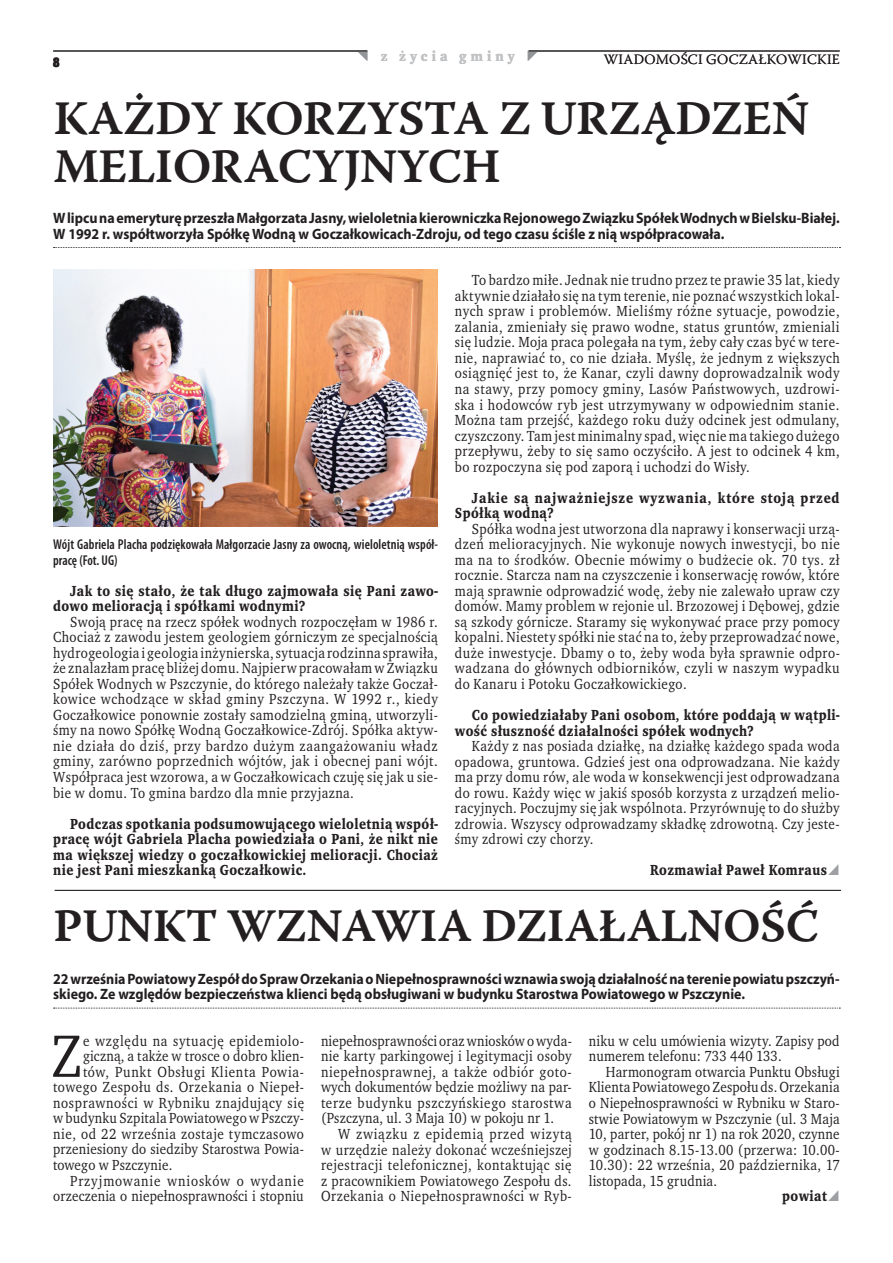
<style>
.page{position:relative;width:893px;height:1263px;background:#fff}
.page>*{position:absolute;margin:0;border:0;box-sizing:border-box;transform-origin:0 0}
.t1{font:61.2px "Wro Text";color:#231f20;scale:.93 1}
.t2{font:48px/48px "Warnock Pro Semibold Capt";letter-spacing:-.015em;color:#231f20}
.t3{font:46.5px "Warnock Pro Semibold Capt";letter-spacing:-.015em;color:#231f20}
.t4{font:15px/15.5px "Wro Text";letter-spacing:.03em;color:#231f20;text-align:justify;scale:.93 1}
.t5{font:700 15px/15.5px "Myriad Pro";color:#231f20;scale:.93 1}
.t6{font:700 15px/15.5px "Wro Text";letter-spacing:.03em;color:#231f20;scale:.93 1}
.t7{font:15px "Wro Text";letter-spacing:.05em;color:#231f20;scale:.93 1}
.t8{font:700 15px/15.5px "Wro Text";letter-spacing:.06em;color:#231f20;scale:.93 1}
.t9{font:15px "Wro Text";letter-spacing:.06em;color:#231f20;scale:.93 1}
.t10{font:600 condensed 14.25px/15.5px "Myriad Pro";letter-spacing:.01em;color:#231f20;scale:.94 1}
.t11{font:300 14.25px "Warnock Pro";letter-spacing:.02em;color:#231f20}
.t12{font:700 14.25px "Wro Text";letter-spacing:.29em;color:#c1c2c4}
.t13{font:700 14.25px "Wro Head";color:#231f20}
</style>
<div class="page">
<hr style="left:53px;top:51px;width:314px;height:1px;background:#231f20">
<hr style="left:529px;top:51px;width:311px;height:1px;background:#231f20">
<svg style="left:54px;top:247px;width:786px;height:1px"></svg>
<img style="left:53px;top:270px;width:385px;height:256px">
<hr style="left:55px;top:890px;width:786px;height:1px;background:#070604">
<svg style="left:54px;top:1008px;width:786px;height:1px"></svg>
<p class="t13" style="left:53px;top:53px;width:8px">8</p>
<p class="t12" style="left:381px;top:47px;width:135px">z życia gminy</p>
<p class="t11" style="left:604px;top:51px;width:237px">WIADOMOŚCI GOCZAŁKOWICKIE</p>
<h2 class="t2" style="left:53px;top:94px;width:757px">KAŻDY KORZYSTA Z URZĄDZEŃ<br>MELIORACYJNYCH</h2>
<p class="t5" style="left:53px;top:210px;width:847px">W lipcu na emeryturę przeszła Małgorzata Jasny, wieloletnia kierowniczka Rejonowego Związku Spółek Wodnych w Bielsku-Białej.<br>W 1992 r. współtworzyła Spółkę Wodną w Goczałkowicach-Zdroju, od tego czasu ściśle z nią współpracowała.</p>
<p class="t10" style="left:53px;top:536px;width:411px">Wójt Gabriela Placha podziękowała Małgorzacie Jasny za owocną, wieloletnią współ&shy;pracę (Fot. UG)</p>
<p class="t6" style="left:53px;top:583px;width:415px;text-indent:17px">Jak to się stało, że tak długo zajmowała się Pani zawo&shy;dowo melioracją i spółkami wodnymi?</p>
<p class="t4" style="left:53px;top:614px;width:415px;text-indent:17px">Swoją pracę na rzecz spółek wodnych rozpoczęłam w 1986 r.<br>Chociaż z zawodu jestem geologiem górniczym ze specjalnością hydrogeologia i geologia inżynierska, sytuacja rodzinna sprawiła, że znalazłam pracę bliżej domu. Najpierw pracowałam w Związku Spółek Wodnych w Pszczynie, do którego należały także Goczał&shy;kowice wchodzące w skład gminy Pszczyna. W 1992 r., kiedy Goczałkowice ponownie zostały samodzielną gminą, utworzyli&shy;śmy na nowo Spółkę Wodną Goczałkowice-Zdrój. Spółka aktyw&shy;nie działa do dziś, przy bardzo dużym zaangażowaniu władz gminy, zarówno poprzednich wójtów, jak i obecnej pani wójt.<br>Współpraca jest wzorowa, a w Goczałkowicach czuję się jak u sie&shy;bie w domu. To gmina bardzo dla mnie przyjazna.</p>
<p class="t6" style="left:53px;top:816px;width:415px;text-align:justify;text-indent:17px">Podczas spotkania podsumowującego wieloletnią współ&shy;pracę wójt Gabriela Placha powiedziała o Pani, że nikt nie ma większej wiedzy o goczałkowickiej melioracji. Chociaż nie jest Pani mieszkanką Goczałkowic.</p>
<p class="t4" style="left:455px;top:272px;width:415px;text-indent:17px">To bardzo miłe. Jednak nie trudno przez te prawie 35 lat, kiedy aktywnie działało się na tym terenie, nie poznać wszystkich lokal&shy;nych spraw i problemów. Mieliśmy różne sytuacje, powodzie, zalania, zmieniały się prawo wodne, status gruntów, zmieniali się ludzie. Moja praca polegała na tym, żeby cały czas być w tere&shy;nie, naprawiać to, co nie działa. Myślę, że jednym z większych osiągnięć jest to, że Kanar, czyli dawny doprowadzalnik wody na stawy, przy pomocy gminy, Lasów Państwowych, uzdrowi&shy;ska i hodowców ryb jest utrzymywany w odpowiednim stanie.<br>Można tam przejść, każdego roku duży odcinek jest odmulany, czyszczony. Tam jest minimalny spad, więc nie ma takiego dużego przepływu, żeby to się samo oczyściło. A jest to odcinek 4 km, bo rozpoczyna się pod zaporą i uchodzi do Wisły.</p>
<p class="t8" style="left:455px;top:490px;width:415px;text-indent:17px">Jakie są najważniejsze wyzwania, które stoją przed<br>Spółką wodną?</p>
<p class="t4" style="left:455px;top:521px;width:415px;text-indent:17px">Spółka wodna jest utworzona dla naprawy i konserwacji urzą&shy;dzeń melioracyjnych. Nie wykonuje nowych inwestycji, bo nie ma na to środków. Obecnie mówimy o budżecie ok. 70 tys. zł rocznie. Starcza nam na czyszczenie i konserwację rowów, które mają sprawnie odprowadzić wodę, żeby nie zalewało upraw czy domów. Mamy problem w rejonie ul. Brzozowej i Dębowej, gdzie są szkody górnicze. Staramy się wykonywać prace przy pomocy kopalni. Niestety spółki nie stać na to, żeby przeprowadzać nowe, duże inwestycje. Dbamy o to, żeby woda była sprawnie odpro&shy;wadzana do głównych odbiorników, czyli w naszym wypadku do Kanaru i Potoku Goczałkowickiego.</p>
<p class="t6" style="left:455px;top:707px;width:415px;text-indent:17px">Co powiedziałaby Pani osobom, które poddają w wątpli&shy;wość słuszność działalności spółek wodnych?</p>
<p class="t4" style="left:455px;top:738px;width:415px;text-indent:17px">Każdy z nas posiada działkę, na działkę każdego spada woda opadowa, gruntowa. Gdzieś jest ona odprowadzana. Nie każdy ma przy domu rów, ale woda w konsekwencji jest odprowadzana do rowu. Każdy więc w jakiś sposób korzysta z urządzeń melio&shy;racyjnych. Poczujmy się jak wspólnota. Przyrównuję to do służby zdrowia. Wszyscy odprowadzamy składkę zdrowotną. Czy jeste&shy;śmy zdrowi czy chorzy.</p>
<p class="t6" style="left:650px;top:863px;width:192px">Rozmawiał Paweł Komraus</p>
<h3 class="t3" style="left:53px;top:898px;width:767px">PUNKT WZNAWIA DZIAŁALNOŚĆ</h3>
<p class="t5" style="left:53px;top:970px;width:847px">22 września Powiatowy Zespół do Spraw Orzekania o Niepełnosprawności wznawia swoją działalność na terenie powiatu pszczyń&shy;skiego. Ze względów bezpieczeństwa klienci będą obsługiwani w budynku Starostwa Powiatowego w Pszczynie.</p>
<h1 class="t1" style="left:51px;top:1018px;width:35px">Z</h1>
<p class="t7" style="left:83px;top:1031px;width:239px">e względu na sytuację epidemiolo-</p>
<p class="t4" style="left:83px;top:1048px;width:239px">giczną, a także w trosce o dobro klien-</p>
<p class="t7" style="left:83px;top:1062px;width:239px">tów, Punkt Obsługi Klienta Powia-</p>
<p class="t4" style="left:53px;top:1079px;width:271px">towego Zespołu ds. Orzekania o Niepeł-</p>
<p class="t4" style="left:53px;top:1095px;width:271px">nosprawności w Rybniku znajdujący się</p>
<p class="t4" style="left:53px;top:1110px;width:271px">w budynku Szpitala Powiatowego w Pszczy-</p>
<p class="t4" style="left:53px;top:1126px;width:271px">nie, od 22 września zostaje tymczasowo</p>
<p class="t4" style="left:53px;top:1141px;width:271px">przeniesiony do siedziby Starostwa Powia-</p>
<p class="t4" style="left:53px;top:1157px;width:130px">towego w Pszczynie.</p>
<p class="t9" style="left:70px;top:1171px;width:253px">Przyjmowanie wniosków o wydanie</p>
<p class="t4" style="left:53px;top:1188px;width:271px">orzeczenia o niepełnosprawności i stopniu</p>
<p class="t4" style="left:321px;top:1033px;width:271px">niepełnosprawności oraz wniosków o wyda&shy;nie karty parkingowej i legitymacji osoby niepełnosprawnej, a także odbiór goto&shy;wych dokumentów będzie możliwy na par&shy;terze budynku pszczyńskiego starostwa (Pszczyna, ul. 3 Maja 10) w pokoju nr 1.</p>
<p class="t4" style="left:321px;top:1126px;width:271px;text-indent:17px">W związku z epidemią przed wizytą w urzędzie należy dokonać wcześniejszej rejestracji telefonicznej, kontaktując się z pracownikiem Powiatowego Zespołu ds.<br>Orzekania o Niepełnosprawności w Ryb-</p>
<p class="t4" style="left:589px;top:1033px;width:271px">niku w celu umówienia wizyty. Zapisy pod numerem telefonu: 733 440 133.</p>
<p class="t4" style="left:589px;top:1064px;width:271px;text-indent:17px">Harmonogram otwarcia Punktu Obsługi Klienta Powiatowego Zespołu ds. Orzekania o Niepełnosprawności w Rybniku w Staro&shy;stwie Powiatowym w Pszczynie (ul. 3 Maja 10, parter, pokój nr 1) na rok 2020, czynne w godzinach 8.15-13.00 (przerwa: 10.00- 10.30): 22 września, 20 października, 17 listopada, 15 grudnia.</p>
<p class="t6" style="left:782px;top:1188px;width:50px">powiat</p>
</div>
